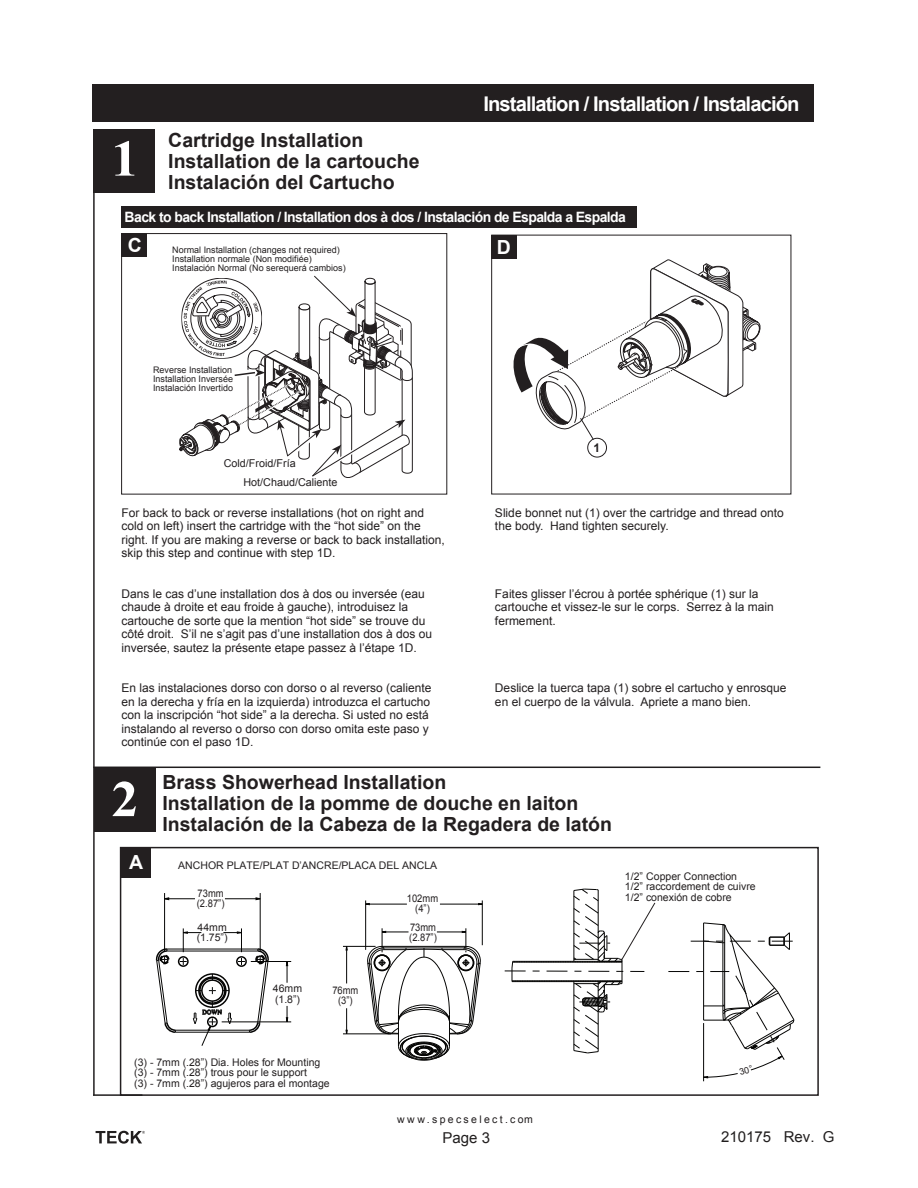
<style>
.page{position:relative;width:918px;height:1188px;background:#fff}
.page>*{position:absolute;margin:0;border:0;box-sizing:border-box;transform-origin:0 0}
.t1{font:700 51.3px "Times New Roman";color:#fff;scale:1.06 1}
.t2{font:700 20.25px "Arial";letter-spacing:-.045em;color:#fff}
.t3{font:700 19.5px/21px "Arial";color:#231f20}
.t4{font:700 19.5px "Arial";color:#fff}
.t5{font:15px "Arial";color:#211e1e}
.t6{font:700 14.25px "Arial";letter-spacing:-.04em;color:#fff}
.t7{font:12px/13.5px "Arial";color:#231f20}
.t8{font:700 12px "Arial";color:#231f20}
.t9{font:10.8px/18.6px "Arial";color:#231f20}
.t10{font:10.5px/10.5px "Arial";color:#231f20}
.t11{font:10.5px/10.5px "Arial";color:#231f20;scale:.89 1}
.t12{font:10.5px "Arial";letter-spacing:.22em;color:#201c1d}
.t13{font:9px/9px "Arial";color:#231f20;text-align:justify}
</style>
<div class="page">
<div style="left:491px;top:235px;width:300px;height:259px;border:1px solid #231f20"></div>
<div style="left:121px;top:234px;width:26px;height:23px;background:#231f20"></div>
<div style="left:492px;top:235px;width:25px;height:24px;background:#231f20"></div>
<div style="left:121px;top:206px;width:516px;height:22px;background:#231f20"></div>
<div style="left:587px;top:438px;width:20px;height:19px;border:1px solid #231f20;border-radius:50%"></div>
<svg style="left:511px;top:234px;width:250px;height:207px"></svg>
<svg style="left:179px;top:275px;width:234px;height:203px"></svg>
<div style="left:121px;top:233px;width:326px;height:262px;border:1px solid #231f20"></div>
<hr style="left:93px;top:767px;width:727px;height:1px;background:#201d1e">
<div style="left:94px;top:768px;width:62px;height:63px;background:#231f20"></div>
<div style="left:92px;top:84px;width:722px;height:38px;background:#231f20"></div>
<div style="left:94px;top:130px;width:61px;height:63px;background:#231f20"></div>
<hr style="left:93px;top:192px;width:2px;height:903px;background:#231f20">
<svg style="left:96px;top:1131px;width:49px;height:13px"></svg>
<div style="left:120px;top:847px;width:699px;height:249px;border:2px solid #231f20"></div>
<hr style="left:93px;top:1094px;width:49px;height:2px;background:#201d1e">
<div style="left:121px;top:848px;width:30px;height:30px;background:#231f20"></div>
<hr style="left:164px;top:893px;width:1px;height:58px;background:#050504">
<hr style="left:222px;top:1022px;width:69px;height:1px;background:#050504">
<hr style="left:251px;top:961px;width:40px;height:1px;background:#050504">
<hr style="left:260px;top:893px;width:1px;height:58px;background:#050504">
<svg style="left:286px;top:962px;width:2px;height:21px"></svg>
<svg style="left:286px;top:1006px;width:2px;height:17px"></svg>
<hr style="left:225px;top:898px;width:35px;height:1px;background:#050504">
<hr style="left:165px;top:898px;width:30px;height:1px;background:#050504">
<svg style="left:155px;top:928px;width:114px;height:118px"></svg>
<div style="left:178px;top:956px;width:11px;height:11px;border:2px solid #050504;border-radius:50%"></div>
<div style="left:160px;top:955px;width:9px;height:9px;border:2px solid #050504;border-radius:50%"></div>
<div style="left:207px;top:1016px;width:11px;height:11px;border:2px solid #050504;border-radius:50%"></div>
<div style="left:236px;top:956px;width:11px;height:11px;border:2px solid #050504;border-radius:50%"></div>
<div style="left:256px;top:955px;width:8px;height:9px;border:2px solid #050504;border-radius:50%"></div>
<hr style="left:703px;top:1023px;width:1px;height:58px;background:#050504">
<svg style="left:504px;top:888px;width:152px;height:166px"></svg>
<hr style="left:346px;top:946px;width:1px;height:37px;background:#050504">
<svg style="left:345px;top:1008px;width:3px;height:26px"></svg>
<hr style="left:365px;top:900px;width:1px;height:50px;background:#050504">
<hr style="left:343px;top:1034px;width:47px;height:1px;background:#050504">
<hr style="left:482px;top:900px;width:1px;height:45px;background:#050504">
<hr style="left:343px;top:946px;width:33px;height:1px;background:#050504">
<hr style="left:440px;top:904px;width:42px;height:1px;background:#050504">
<hr style="left:366px;top:904px;width:41px;height:1px;background:#050504">
<svg style="left:367px;top:928px;width:114px;height:133px"></svg>
<div style="left:458px;top:954px;width:16px;height:17px;border:2px solid #050504;border-radius:50%"></div>
<div style="left:374px;top:954px;width:16px;height:17px;border:2px solid #050504;border-radius:50%"></div>
<svg style="left:668px;top:922px;width:127px;height:157px"></svg>
<h1 class="t1" style="left:111px;top:129px;width:27px">1</h1>
<h3 class="t3" style="left:168px;top:130px;width:253px">Cartridge Installation<br>Installation de la cartouche<br>Instalación del Cartucho</h3>
<h2 class="t2" style="left:483px;top:92px;width:318px">Installation / Installation / Instalación</h2>
<p class="t6" style="left:125px;top:209px;width:503px">Back to back Installation / Installation dos à dos / Instalación de Espalda a Espalda</p>
<h3 class="t4" style="left:128px;top:235px;width:16px">C</h3>
<h3 class="t4" style="left:497px;top:236px;width:16px">D</h3>
<p class="t13" style="left:172px;top:245px;width:175px;text-align:left">Normal Installation (changes not required)<br>Installation normale (Non modifiée)<br>Instalación Normal (No serequerá cambios)</p>
<p class="t13" style="left:153px;top:366px;width:82px">Reverse Installation Installation Inversée Instalación Invertido</p>
<p class="t9" style="left:243px;top:454px;width:96px;text-indent:-20px">Cold/Froid/Fría<br>Hot/Chaud/Caliente</p>
<p class="t7" style="left:121px;top:506px;width:325px">For back to back or reverse installations (hot on right and cold on left) insert the cartridge with the “hot side” on the right. If you are making a reverse or back to back installation, skip this step and continue with step 1D.</p>
<p class="t7" style="left:121px;top:587px;width:312px">Dans le cas d’une installation dos à dos ou inversée (eau chaude à droite et eau froide à gauche), introduisez la cartouche de sorte que la mention “hot side” se trouve du côté droit. S’il ne s’agit pas d’une installation dos à dos ou inversée, sautez la présente etape passez à l’étape 1D.</p>
<p class="t7" style="left:121px;top:681px;width:312px">En las instalaciones dorso con dorso o al reverso (caliente en la derecha y fría en la izquierda) introduzca el cartucho con la inscripción “hot side” a la derecha. Si usted no está instalando al reverso o dorso con dorso omita este paso y continúe con el paso 1D.</p>
<p class="t8" style="left:593px;top:441px;width:8px">1</p>
<p class="t7" style="left:495px;top:506px;width:290px">Slide bonnet nut (1) over the cartridge and thread onto the body. Hand tighten securely.</p>
<p class="t7" style="left:495px;top:587px;width:280px">Faites glisser l’écrou à portée sphérique (1) sur la cartouche et vissez-le sur le corps. Serrez à la main fermement.</p>
<p class="t7" style="left:495px;top:681px;width:293px">Deslice la tuerca tapa (1) sobre el cartucho y enrosque en el cuerpo de la válvula. Apriete a mano bien.</p>
<h1 class="t1" style="left:111px;top:769px;width:27px">2</h1>
<h3 class="t4" style="left:129px;top:852px;width:16px">A</h3>
<h3 class="t3" style="left:162px;top:771px;width:451px">Brass Showerhead Installation<br>Installation de la pomme de douche en laiton<br>Instalación de la Cabeza de la Regadera de latón</h3>
<p class="t10" style="left:178px;top:861px;width:261px">ANCHOR PLATE/PLAT D’ANCRE/PLACA DEL ANCLA</p>
<p class="t11" style="left:197px;top:888px;width:33px">73mm (2.87”)</p>
<p class="t10" style="left:197px;top:922px;width:32px">44mm (1.75”)</p>
<p class="t11" style="left:407px;top:893px;width:37px;text-align:center">102mm (4”)</p>
<p class="t11" style="left:409px;top:922px;width:33px">73mm (2.87”)</p>
<p class="t10" style="left:625px;top:871px;width:132px">1/2” Copper Connection<br>1/2” raccordement de cuivre<br>1/2” conexión de cobre</p>
<p class="t10" style="left:273px;top:983px;width:31px">46mm (1.8”)</p>
<p class="t11" style="left:332px;top:985px;width:31px;text-align:center">76mm (3”)</p>
<p class="t10" style="left:134px;top:1057px;width:197px">(3) - 7mm (.28”) Dia. Holes for Mounting (3) - 7mm (.28”) trous pour le support<br>(3) - 7mm (.28”) agujeros para el montage</p>
<p class="t12" style="left:397px;top:1113px;width:137px">www.specselect.com</p>
<p class="t5" style="left:443px;top:1130px;width:49px">Page 3</p>
<p class="t5" style="left:721px;top:1128px;width:115px">210175 Rev. G</p>
</div>
